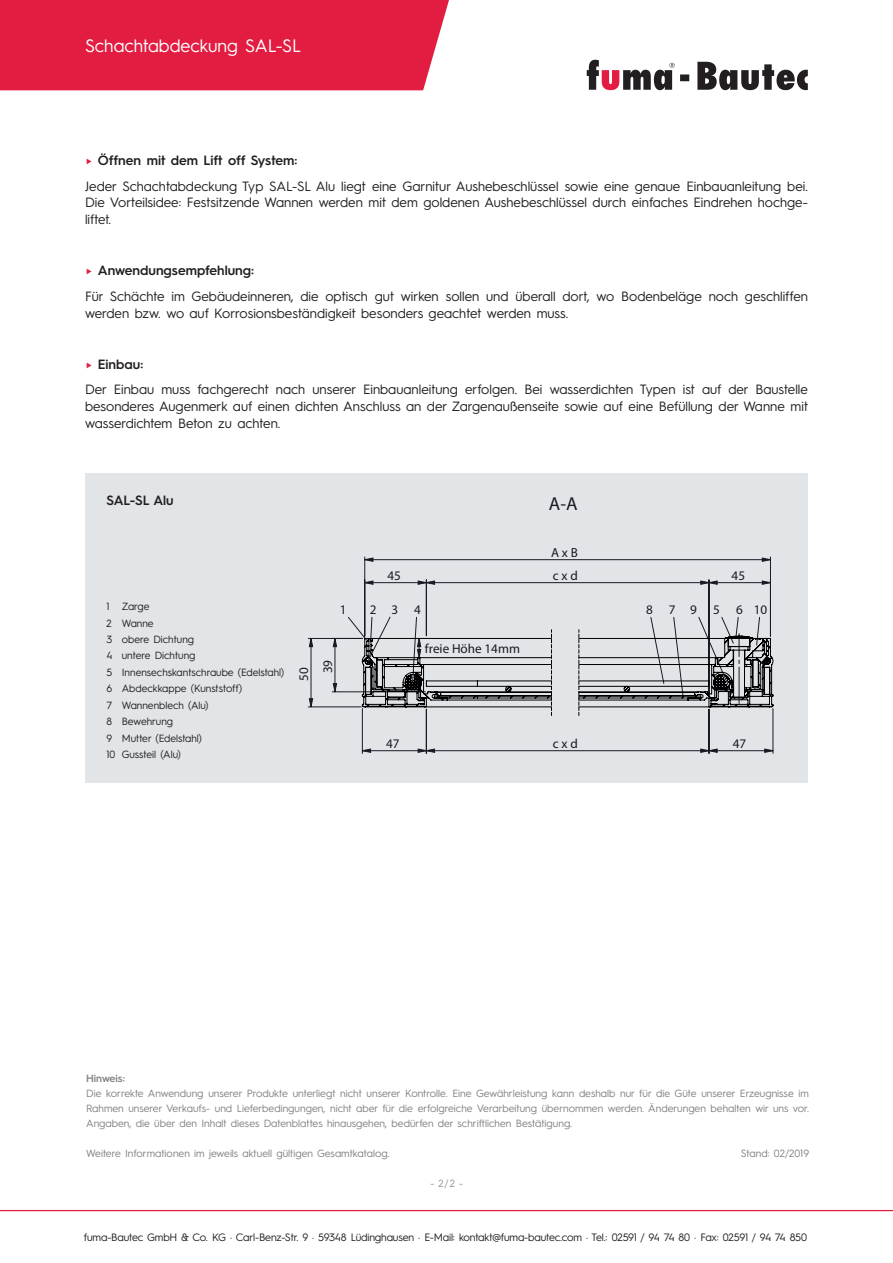
<style>
.page{position:relative;width:893px;height:1263px;background:#fff}
.page>*{position:absolute;margin:0;border:0;box-sizing:border-box;transform-origin:0 0}
.t1{font:18.75px "Arial";color:#191924}
.t2{font:18px "Hurme Geometric Sans 3";color:#fff}
.t3{font:13.5px/25.5px "Hurme Geometric Sans 3";color:#231f20}
.t4{font:600 13.5px "Hurme Geometric Sans 3";color:#231f20}
.t5{font:13.2px "Arial";color:#191924}
.t6{font:10.8px "Hurme Geometric Sans 3";letter-spacing:-.015em;color:#231f20}
.t7{font:10.5px/15px "Hurme Geometric Sans 3";color:#808285;text-align:justify}
.t8{font:10.5px/16.5px "Hurme Geometric Sans 3";color:#231f20}
.t9{font:600 10.5px "Hurme Geometric Sans 3";color:#808285}
.t10{font:10.5px "Hurme Geometric Sans 3";color:#939598}
.s1{font-weight:600;color:#e31c41}
.s2{font-weight:600}
</style>
<div class="page">
<div style="left:85px;top:473px;width:723px;height:309px;background:#e1e5e8"></div>
<svg style="left:365px;top:558px;width:408px;height:194px"></svg>
<svg style="left:365px;top:581px;width:344px;height:3px"></svg>
<svg style="left:309px;top:630px;width:464px;height:85px"></svg>
<hr style="left:0;top:1210px;width:893px;height:1px;background:#e31c41">
<div style="left:0;top:0;width:449px;height:90px;background:#e31c41"></div>
<svg style="left:680px;top:62px;width:128px;height:28px"></svg>
<svg style="left:587px;top:60px;width:87px;height:30px"></svg>
<h2 class="t2" style="left:85px;top:34px;width:218px">Schachtabdeckung SAL-SL</h2>
<p class="t3" style="left:85px;top:147px;width:724px"><span class="s1">►</span> <span class="s2">Öffnen mit dem Lift off System:<br></span>Jeder Schachtabdeckung Typ SAL-SL Alu liegt eine Garnitur Aushebeschlüssel sowie eine genaue Einbauanleitung bei.</p>
<p class="t3" style="left:85px;top:193px;width:724px;line-height:17px">Die Vorteilsidee: Festsitzende Wannen werden mit dem goldenen Aushebeschlüssel durch einfaches Eindrehen hochge&shy;liftet.</p>
<p class="t3" style="left:85px;top:257px;width:724px"><span class="s1">►</span> <span class="s2">Anwendungsempfehlung:<br></span>Für Schächte im Gebäudeinneren, die optisch gut wirken sollen und überall dort, wo Bodenbeläge noch geschliffen</p>
<p class="t3" style="left:85px;top:299px;width:485px">werden bzw. wo auf Korrosionsbeständigkeit besonders geachtet werden muss.</p>
<p class="t3" style="left:85px;top:350px;width:724px"><span class="s1">►</span> <span class="s2">Einbau:<br></span>Der Einbau muss fachgerecht nach unserer Einbauanleitung erfolgen. Bei wasserdichten Typen ist auf der Baustelle</p>
<p class="t3" style="left:85px;top:397px;width:725px;line-height:17px">besonderes Augenmerk auf einen dichten Anschluss an der Zargenaußenseite sowie auf eine Befüllung der Wanne mit wasserdichtem Beton zu achten.</p>
<p class="t4" style="left:107px;top:491px;width:69px">SAL-SL Alu</p>
<p class="t8" style="left:107px;top:597px;width:179px">1 Zarge<br>2 Wanne<br>3 obere Dichtung<br>4 untere Dichtung<br>5 Innensechskantschraube (Edelstahl)<br>6 Abdeckkappe (Kunststoff)<br>7 Wannenblech (Alu)<br>8 Bewehrung<br>9 Mutter (Edelstahl)<br>10 Gussteil (Alu)</p>
<p class="t5" style="left:296px;top:681px;width:15px;rotate:-90deg">50</p>
<h1 class="t1" style="left:549px;top:492px;width:30px">A-A</h1>
<p class="t5" style="left:551px;top:544px;width:28px">A x B</p>
<p class="t5" style="left:387px;top:567px;width:15px">45</p>
<p class="t5" style="left:553px;top:567px;width:26px">c x d</p>
<p class="t5" style="left:732px;top:567px;width:15px">45</p>
<p class="t5" style="left:340px;top:602px;width:8px">1</p>
<p class="t5" style="left:370px;top:602px;width:53px">234</p>
<p class="t5" style="left:646px;top:602px;width:8px">8</p>
<p class="t5" style="left:736px;top:602px;width:8px">6</p>
<p class="t5" style="left:669px;top:602px;width:53px">795</p>
<p class="t5" style="left:754px;top:602px;width:15px">10</p>
<p class="t5" style="left:319px;top:673px;width:15px;rotate:-90deg">39</p>
<p class="t5" style="left:425px;top:640px;width:97px">freie Höhe 14mm</p>
<p class="t5" style="left:386px;top:735px;width:15px">47</p>
<p class="t5" style="left:553px;top:735px;width:26px">c x d</p>
<p class="t5" style="left:733px;top:735px;width:15px">47</p>
<p class="t9" style="left:86px;top:1071px;width:40px">Hinweis:</p>
<p class="t7" style="left:86px;top:1085px;width:724px">Die korrekte Anwendung unserer Produkte unterliegt nicht unserer Kontrolle. Eine Gewährleistung kann deshalb nur für die Güte unserer Erzeugnisse im Rahmen unserer Verkaufs- und Lieferbedingungen, nicht aber für die erfolgreiche Verarbeitung übernommen werden. Änderungen behalten wir uns vor.<br>Angaben, die über den Inhalt dieses Datenblattes hinausgehen, bedürfen der schriftlichen Bestätigung.</p>
<p class="t7" style="left:86px;top:1145px;width:305px">Weitere Informationen im jeweils aktuell gültigen Gesamtkatalog.</p>
<p class="t7" style="left:741px;top:1145px;width:70px">Stand: 02/2019</p>
<p class="t10" style="left:430px;top:1175px;width:34px">- 2/2 -</p>
<p class="t6" style="left:84px;top:1230px;width:725px">fuma-Bautec GmbH &amp; Co. KG · Carl-Benz-Str. 9 · 59348 Lüdinghausen · E-Mail: kontakt@fuma-bautec.com · Tel.: 02591 / 94 74 80 · Fax: 02591 / 94 74 850</p>
</div>
